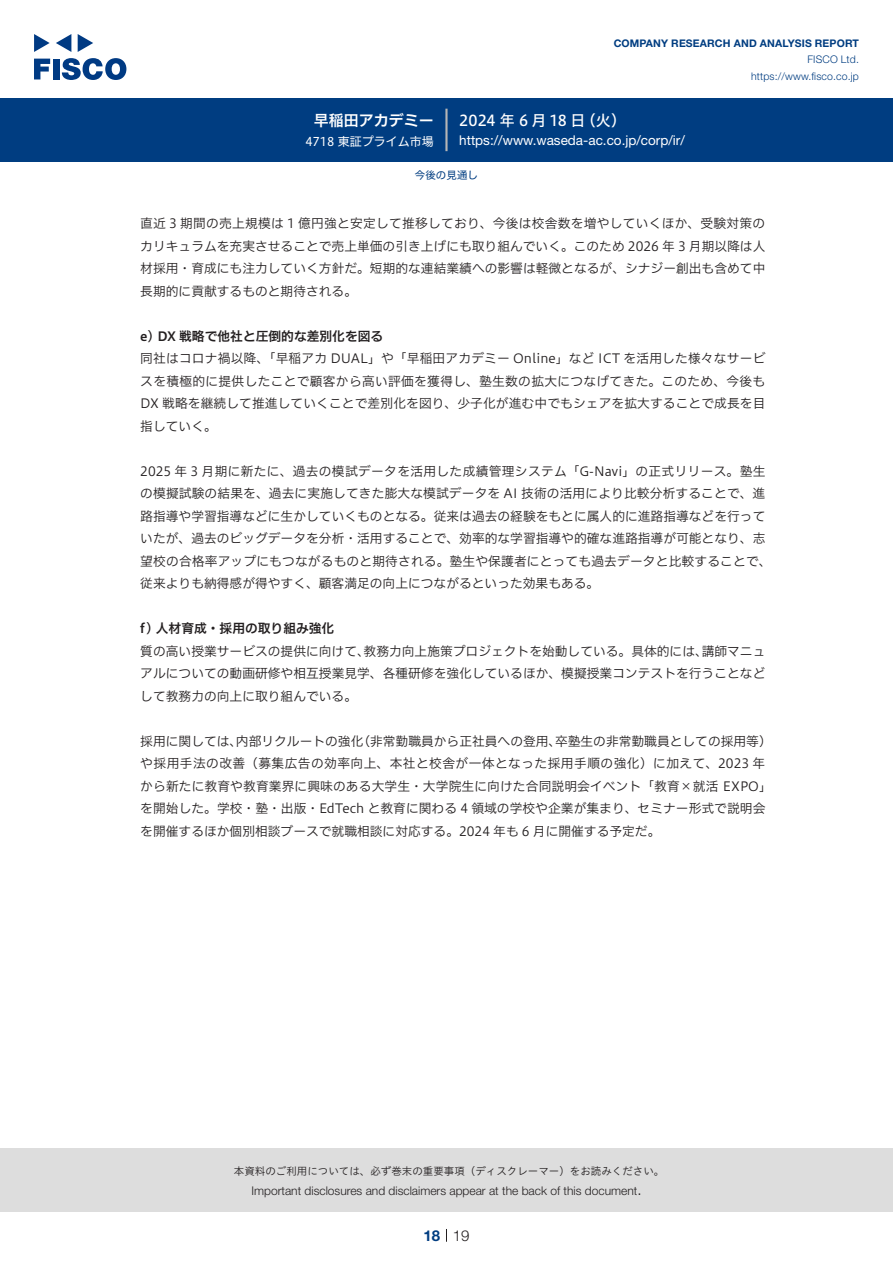
<style>
.page{position:relative;width:893px;height:1263px;background:#fff}
.page>*{position:absolute;margin:0;border:0;box-sizing:border-box;transform-origin:0 0}
.t1{font:15px "Hiragino UD Sans F Std N W5";color:#fff}
.t2{font:15px "Hiragino UD Sans F Std N W6";color:#fff}
.t3{font:300 15px "Helvetica Neue LT Std";color:#231f20}
.t4{font:700 15px "Helvetica Neue LT Std";color:#003d81}
.t5{font:13.5px "Helvetica Neue LT Std";color:#fff}
.本文3mm{font:12.75px/22.5px "Hiragino UD Sans F Std N W3";color:#231f20}
.小タイトル3mm{font:12.75px "Hiragino UD Sans F Std N W6";color:#231f20}
.t6{font:300 12px "Helvetica Neue LT Std";color:#231f20}
.t7{font:12px "Hiragino UD Sans F Std N W4";color:#fff}
.t8{font:10.5px "Hiragino UD Sans Std W3";color:#231f20}
.t9{font:700 10.5px "Helvetica Neue LT Std";letter-spacing:.015em;color:#003d81}
.t10{font:300 10.5px/16.5px "Helvetica Neue LT Std";letter-spacing:.015em;color:#003d81;text-align:right}
.ヘッダー{font:10.5px "Hiragino UD Sans F Std N W4";color:#003d81}
</style>
<div class="page">
<div style="left:0;top:1148px;width:893px;height:64px;background:#ddd"></div>
<svg style="left:34px;top:59px;width:16px;height:20px"></svg>
<div style="left:53px;top:59px;width:6px;height:20px;background:#003a83"></div>
<svg style="left:62px;top:58px;width:64px;height:22px"></svg>
<svg style="left:34px;top:34px;width:16px;height:18px"></svg>
<svg style="left:78px;top:34px;width:15px;height:18px"></svg>
<svg style="left:56px;top:34px;width:15px;height:18px"></svg>
<div style="left:0;top:98px;width:893px;height:64px;background:#003d81"></div>
<hr style="left:445px;top:109px;width:3px;height:42px;background:#b5b5b6">
<svg style="left:446px;top:1229px;width:1px;height:13px"></svg>
<p class="t2" style="left:314px;top:109px;width:122px">早稲田アカデミー</p>
<p class="t7" style="left:305px;top:132px;width:130px">4718 東証プライム市場</p>
<p class="t9" style="left:614px;top:37px;width:247px">COMPANY RESEARCH AND ANALYSIS REPORT</p>
<p class="t10" style="left:751px;top:51px;width:109px">FISCO Ltd. https://www.fisco.co j p.</p>
<p class="t1" style="left:581px;top:109px;width:47px">（火(</p>
<p class="t1" style="left:459px;top:109px;width:128px">2024 年 6 月 18 日</p>
<p class="t5" style="left:459px;top:132px;width:227px">https://www.waseda-ac.co j p. /corp /i r/</p>
<p class="ヘッダー" style="left:415px;top:167px;width:64px">今後の見通し</p>
<p class="本文3mm" style="left:140px;top:211px;width:627px;text-align:justify">直近 3 期間の売上規模は 1 億円強と安定して推移しており、今後は校舎数を増やしていくほか、受験対策のカリキュラムを充実させることで売上単価の引き上げにも取り組んでいく。このため 2026 年 3 月期以降は人材採用・育成にも注力していく方針だ。短期的な連結業績への影響は軽微となるが、シナジー創出も含めて中長期的に貢献するものと期待される。</p>
<p class="小タイトル3mm" style="left:140px;top:326px;width:244px">e) DX 戦略で他社と圧倒的な差別化を図る</p>
<p class="本文3mm" style="left:140px;top:346px;width:627px;text-align:justify">同社はコロナ禍以降、「早稲アカ DUAL」や「早稲田アカデミー Online」など ICT を活用した様々なサービスを積極的に提供したことで顧客から高い評価を獲得し、塾生数の拡大につなげてきた。このため、今後もDX 戦略を継続して推進していくことで差別化を図り、少子化が進む中でもシェアを拡大することで成長を目指していく。</p>
<p class="本文3mm" style="left:140px;top:459px;width:633px">2025 年 3 月期に新たに、過去の模試データを活用した成績管理システム「G-Navi」の正式リリース。塾生の模擬試験の結果を、過去に実施してきた膨大な模試データを AI 技術の活用により比較分析することで、進路指導や学習指導などに生かしていくものとなる。従来は過去の経験をもとに属人的に進路指導などを行っていたが、過去のビッグデータを分析・活用することで、効率的な学習指導や的確な進路指導が可能となり、志望校の合格率アップにもつながるものと期待される。塾生や保護者にとっても過去データと比較することで、従来よりも納得感が得やすく、顧客満足の向上につながるといった効果もある。</p>
<p class="小タイトル3mm" style="left:140px;top:619px;width:196px">f) 人材育成・採用の取り組み強化</p>
<p class="本文3mm" style="left:702px;top:639px;width:65px">講師マニュ</p>
<p class="本文3mm" style="left:140px;top:639px;width:627px">質の高い授業サービスの提供に向けて、<br>アルについての動画研修や相互授業見学、各種研修を強化しているほか、模擬授業コンテストを行うことなどして教務力の向上に取り組んでいる。</p>
<p class="本文3mm" style="left:555px;top:729px;width:218px">卒塾生の非常勤職員としての採用等(</p>
<p class="本文3mm" style="left:364px;top:639px;width:346px">教務力向上施策プロジェクトを始動している。具体的には、</p>
<p class="本文3mm" style="left:236px;top:729px;width:129px">内部リクルートの強化</p>
<p class="本文3mm" style="left:357px;top:729px;width:205px">（非常勤職員から正社員への登用、</p>
<p class="本文3mm" style="left:140px;top:729px;width:633px">採用に関しては、<br>や採用手法の改善（募集広告の効率向上、本社と校舎が一体となった採用手順の強化）に加えて、2023 年から新たに教育や教育業界に興味のある大学生・大学院生に向けた合同説明会イベント「教育×就活 EXPO「を開始した。学校・塾・出版・EdTech と教育に関わる 4 領域の学校や企業が集まり、セミナー形式で説明会を開催するほか個別相談ブースで就職相談に対応する。2024 年も 6 月に開催する予定だ。</p>
<p class="t8" style="left:234px;top:1163px;width:432px">本資料のご利用については、必ず巻末の重要事項（ディスクレーマー）をお読みください。</p>
<p class="t3" style="left:637px;top:1180px;width:6px">.</p>
<p class="t6" style="left:251px;top:1183px;width:387px">Important disclosures and disclaimers appear at the back of this document</p>
<p class="t4" style="left:423px;top:1226px;width:18px">18</p>
<p class="t3" style="left:453px;top:1226px;width:18px">19</p>
</div>
